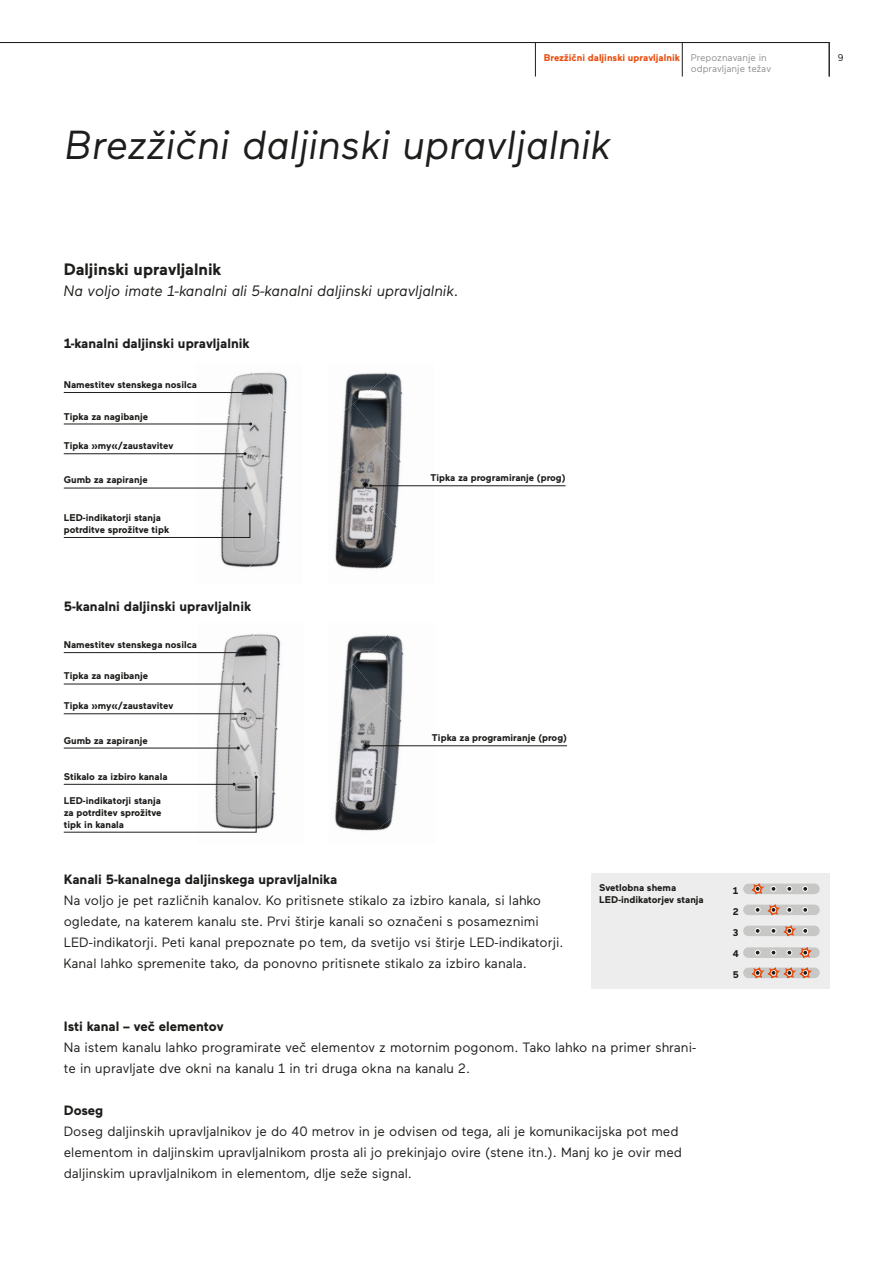
<style>
.page{position:relative;width:893px;height:1263px;background:#fff}
.page>*{position:absolute;margin:0;border:0;box-sizing:border-box;transform-origin:0 0}
.t1{font:italic 40.5px "Maax Finstral";color:#1d1d1b}
.t2{font:700 16.5px "Maax Finstral";color:#1d1d1b}
.t3{font:italic 15px "Maax Finstral";color:#1d1d1b}
.t4{font:13.5px/21px "Maax Finstral";color:#1d1d1b}
.t5{font:700 13.5px "Maax Finstral";color:#1d1d1b}
.t6{font:700 9.75px/21px "Maax Finstral";color:#1d1d1b}
.t7{font:9.75px "Maax Finstral";color:#908e8d}
.t8{font:700 9.75px "Maax Finstral";color:#e84e0f}
.t9{font:9.75px "Maax Finstral";color:#1d1d1b}
</style>
<div class="page">
<img style="left:243px;top:372px;width:40px;height:3px">
<img style="left:220px;top:375px;width:68px;height:65px">
<img style="left:196px;top:487px;width:21px;height:1px">
<img style="left:217px;top:440px;width:68px;height:80px">
<img style="left:285px;top:395px;width:3px;height:36px">
<img style="left:217px;top:505px;width:62px;height:61px">
<img style="left:282px;top:458px;width:3px;height:42px">
<img style="left:230px;top:541px;width:49px;height:27px">
<img style="left:279px;top:520px;width:2px;height:31px">
<img style="left:344px;top:373px;width:33px;height:30px">
<img style="left:377px;top:372px;width:20px;height:3px">
<img style="left:341px;top:403px;width:12px;height:65px">
<img style="left:353px;top:375px;width:50px;height:65px">
<img style="left:338px;top:468px;width:11px;height:37px">
<img style="left:349px;top:440px;width:64px;height:65px">
<img style="left:335px;top:505px;width:63px;height:64px">
<img style="left:413px;top:486px;width:21px;height:1px">
<img style="left:359px;top:542px;width:39px;height:27px">
<hr style="left:371px;top:485px;width:195px;height:1px;background:#1d1d1b">
<hr style="left:64px;top:424px;width:187px;height:1px;background:#1d1d1b">
<hr style="left:64px;top:488px;width:182px;height:1px;background:#1d1d1b">
<hr style="left:64px;top:453px;width:181px;height:1px;background:#1d1d1b">
<hr style="left:64px;top:392px;width:185px;height:1px;background:#1d1d1b">
<svg style="left:63px;top:513px;width:188px;height:25px"></svg>
<div style="left:591px;top:873px;width:238px;height:115px;background:#ededed"></div>
<div style="left:743px;top:883px;width:77px;height:11px;background:#c7c7c6;border-radius:5px"></div>
<svg style="left:771px;top:886px;width:5px;height:5px"></svg>
<svg style="left:787px;top:886px;width:5px;height:5px"></svg>
<svg style="left:803px;top:886px;width:5px;height:5px"></svg>
<svg style="left:752px;top:884px;width:12px;height:10px"></svg>
<div style="left:743px;top:904px;width:77px;height:11px;background:#c7c7c6;border-radius:5px"></div>
<svg style="left:755px;top:907px;width:5px;height:5px"></svg>
<svg style="left:787px;top:907px;width:5px;height:5px"></svg>
<svg style="left:803px;top:907px;width:5px;height:5px"></svg>
<svg style="left:768px;top:904px;width:11px;height:11px"></svg>
<div style="left:743px;top:925px;width:77px;height:11px;background:#c7c7c6;border-radius:5px"></div>
<svg style="left:755px;top:928px;width:5px;height:5px"></svg>
<svg style="left:771px;top:928px;width:5px;height:5px"></svg>
<svg style="left:803px;top:928px;width:5px;height:5px"></svg>
<svg style="left:784px;top:925px;width:11px;height:11px"></svg>
<div style="left:743px;top:947px;width:77px;height:11px;background:#c7c7c6;border-radius:5px"></div>
<svg style="left:755px;top:950px;width:5px;height:5px"></svg>
<svg style="left:771px;top:950px;width:5px;height:5px"></svg>
<svg style="left:787px;top:950px;width:5px;height:5px"></svg>
<svg style="left:800px;top:947px;width:11px;height:11px"></svg>
<div style="left:743px;top:967px;width:77px;height:11px;background:#c7c7c6;border-radius:5px"></div>
<svg style="left:752px;top:967px;width:59px;height:11px"></svg>
<img style="left:242px;top:631px;width:30px;height:4px">
<img style="left:219px;top:635px;width:62px;height:65px">
<img style="left:197px;top:731px;width:21px;height:34px">
<img style="left:218px;top:700px;width:61px;height:65px">
<img style="left:215px;top:765px;width:61px;height:35px">
<img style="left:258px;top:800px;width:17px;height:29px">
<img style="left:346px;top:637px;width:7px;height:27px">
<img style="left:341px;top:664px;width:12px;height:65px">
<img style="left:353px;top:635px;width:51px;height:65px">
<img style="left:338px;top:729px;width:12px;height:36px">
<img style="left:350px;top:700px;width:64px;height:65px">
<img style="left:334px;top:765px;width:64px;height:66px">
<img style="left:414px;top:746px;width:21px;height:1px">
<img style="left:361px;top:802px;width:37px;height:29px">
<hr style="left:369px;top:745px;width:198px;height:1px;background:#1d1d1b">
<hr style="left:64px;top:684px;width:180px;height:1px;background:#1d1d1b">
<hr style="left:64px;top:748px;width:174px;height:1px;background:#1d1d1b">
<hr style="left:64px;top:713px;width:181px;height:1px;background:#1d1d1b">
<hr style="left:64px;top:652px;width:185px;height:1px;background:#1d1d1b">
<svg style="left:63px;top:775px;width:195px;height:58px"></svg>
<svg style="left:0;top:42px;width:829px;height:35px"></svg>
<hr style="left:535px;top:43px;width:1px;height:34px;background:#1d1d1b">
<p class="t8" style="left:544px;top:51px;width:138px">Brezžični daljinski upravljalnik</p>
<p class="t7" style="left:691px;top:51px;width:77px">Prepoznavanje in</p>
<p class="t9" style="left:838px;top:51px;width:7px">9</p>
<p class="t7" style="left:691px;top:63px;width:82px">odpravljanje težav</p>
<h1 class="t1" style="left:66px;top:119px;width:547px">Brezžični daljinski upravljalnik</h1>
<p class="t2" style="left:64px;top:258px;width:159px">Daljinski upravljalnik</p>
<p class="t3" style="left:64px;top:281px;width:396px">Na voljo imate 1-kanalni ali 5-kanalni daljinski upravljalnik.</p>
<p class="t5" style="left:64px;top:334px;width:188px">1-kanalni daljinski upravljalnik</p>
<p class="t6" style="left:64px;top:373px;width:135px">Namestitev stenskega nosilca</p>
<p class="t6" style="left:64px;top:405px;width:86px">Tipka za nagibanje</p>
<p class="t6" style="left:64px;top:435px;width:111px">Tipka »my«/zaustavitev</p>
<p class="t6" style="left:64px;top:469px;width:85px">Gumb za zapiranje</p>
<p class="t6" style="left:64px;top:511px;width:107px;line-height:12px">LED-indikatorji stanja potrditve sprožitve tipk</p>
<p class="t5" style="left:64px;top:597px;width:189px">5-kanalni daljinski upravljalnik</p>
<p class="t6" style="left:64px;top:634px;width:135px">Namestitev stenskega nosilca</p>
<p class="t6" style="left:64px;top:665px;width:86px">Tipka za nagibanje</p>
<p class="t6" style="left:64px;top:695px;width:111px">Tipka »my«/zaustavitev</p>
<p class="t6" style="left:64px;top:729px;width:85px">Gumb za zapiranje</p>
<p class="t6" style="left:64px;top:765px;width:105px">Stikalo za izbiro kanala</p>
<p class="t6" style="left:64px;top:794px;width:99px;line-height:12px;text-align:justify">LED-indikatorji stanja za potrditev sprožitve tipk in kanala</p>
<p class="t6" style="left:430px;top:467px;width:137px">Tipka za programiranje (prog)</p>
<p class="t6" style="left:432px;top:727px;width:137px">Tipka za programiranje (prog)</p>
<p class="t5" style="left:64px;top:870px;width:275px">Kanali 5-kanalnega daljinskega upravljalnika</p>
<p class="t4" style="left:64px;top:889px;width:501px">Na voljo je pet različnih kanalov. Ko pritisnete stikalo za izbiro kanala, si lahko ogledate, na katerem kanalu ste. Prvi štirje kanali so označeni s posameznimi LED-indikatorji. Peti kanal prepoznate po tem, da svetijo vsi štirje LED-indikatorji.<br>Kanal lahko spremenite tako, da ponovno pritisnete stikalo za izbiro kanala.</p>
<p class="t6" style="left:599px;top:881px;width:106px;line-height:11.7px">Svetlobna shema<br>LED-indikatorjev stanja</p>
<p class="t6" style="left:733px;top:880px;width:8px;text-align:justify">1<br>2<br>3<br>4<br>5</p>
<p class="t5" style="left:64px;top:1017px;width:161px">Isti kanal – več elementov</p>
<p class="t4" style="left:64px;top:1036px;width:634px">Na istem kanalu lahko programirate več elementov z motornim pogonom. Tako lahko na primer shrani&shy;te in upravljate dve okni na kanalu 1 in tri druga okna na kanalu 2.</p>
<p class="t5" style="left:64px;top:1101px;width:41px">Doseg</p>
<p class="t4" style="left:64px;top:1120px;width:620px">Doseg daljinskih upravljalnikov je do 40 metrov in je odvisen od tega, ali je komunikacijska pot med elementom in daljinskim upravljalnikom prosta ali jo prekinjajo ovire (stene itn.). Manj ko je ovir med daljinskim upravljalnikom in elementom, dlje seže signal.</p>
</div>
